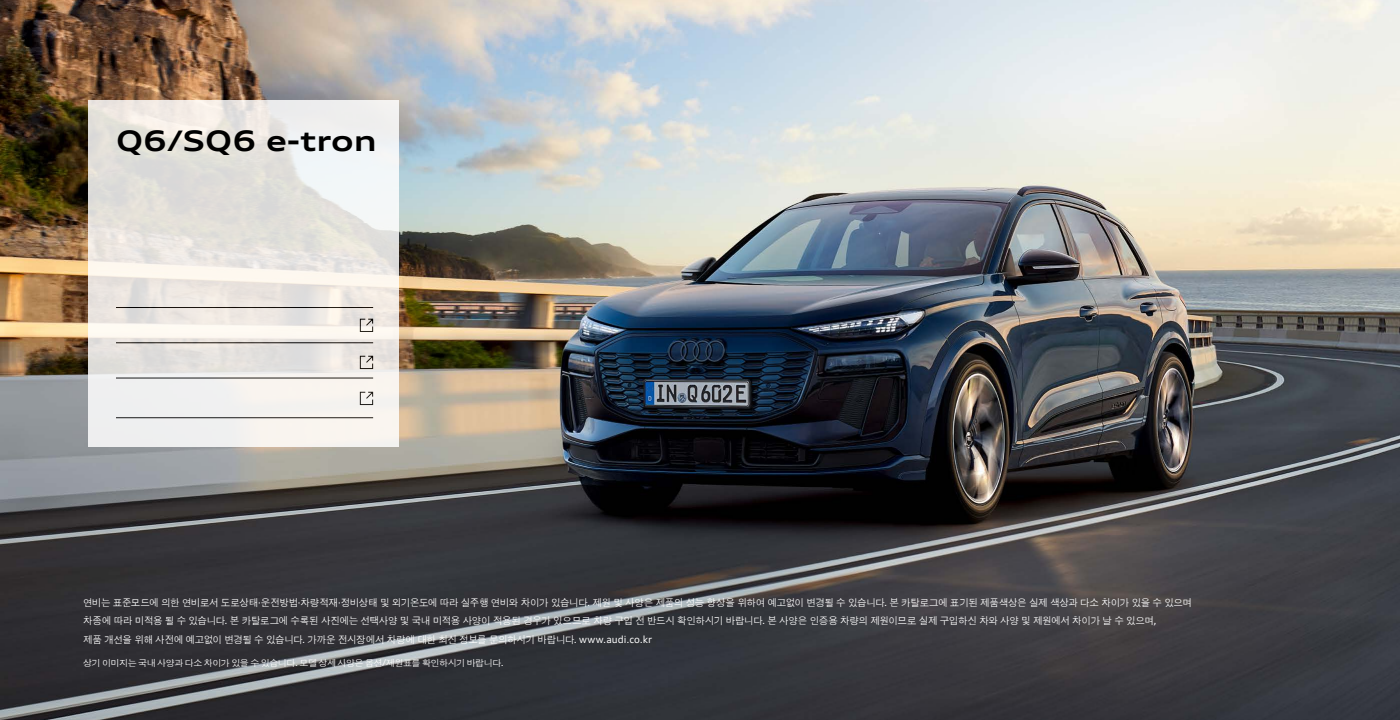
<style>
.page{position:relative;width:1400px;height:720px;background:#fff}
.page>*{position:absolute;margin:0;border:0;box-sizing:border-box;transform-origin:0 0}
.t1{font:700 expanded 28.4px "Audi Type";color:#000}
.t2{font:10px/18.5px "Audi Type KR";letter-spacing:-.035em;color:#fff;scale:.95 1}
.t3{font:9px "Audi Type KR";letter-spacing:-.05em;color:#fff}
.s1{font-family:"Audi Type";font-stretch:expanded}
</style>
<div class="page">
<img style="left:0;top:0;width:1400px;height:720px">
<svg style="left:88px;top:101px;width:310px;height:346px"></svg>
<hr style="left:116px;top:307px;width:257px;height:1px;background:#000">
<hr style="left:116px;top:343px;width:257px;height:1px;background:#000">
<hr style="left:116px;top:378px;width:257px;height:1px;background:#000">
<hr style="left:116px;top:418px;width:257px;height:1px;background:#000">
<svg style="left:360px;top:319px;width:13px;height:13px"></svg>
<svg style="left:360px;top:356px;width:13px;height:13px"></svg>
<svg style="left:360px;top:392px;width:13px;height:13px"></svg>
<h1 class="t1" style="left:116px;top:123px;width:262px">Q6/SQ6 e-tron</h1>
<p class="t2" style="left:83px;top:593px;width:1169px">연비는 표준모드에 의한 연비로서 도로상태<span class="s1">·</span>운전방법<span class="s1">·</span>차량적재<span class="s1">·</span>정비상태 및 외기온도에 따라 실주행 연비와 차이가 있습니다<span class="s1">.</span> 제원 및 사양은 제품의 성능 향상을 위하여 예고없이 변경될 수 있습니다<span class="s1">.</span> 본 카탈로그에 표기된 제품색상은 실제 색상과 다소 차이가 있을 수 있으며 차종에 따라 미적용 될 수 있습니다<span class="s1">.</span> 본 카탈로그에 수록된 사진에는 선택사양 및 국내 미적용 사양이 적용된 경우가 있으므로 차량 구입 전 반드시 확인하시기 바랍니다<span class="s1">.</span> 본 사양은 인증용 차량의 제원이므로 실제 구입하신 차와 사양 및 제원에서 차이가 날 수 있으며<span class="s1">,<br></span>제품 개선을 위해 사전에 예고없이 변경될 수 있습니다<span class="s1">.</span> 가까운 전시장에서 차량에 대한 최신 정보를 문의하시기 바랍니다<span class="s1">. www.audi.co.kr</span></p>
<p class="t3" style="left:83px;top:657px;width:422px">상기 이미지는 국내 사양과 다소 차이가 있을 수 있습니다<span class="s1">.</span> 모델 상세 사양은 옵션<span class="s1">/</span>제원표를 확인하시기 바랍니다<span class="s1">.</span></p>
</div>
